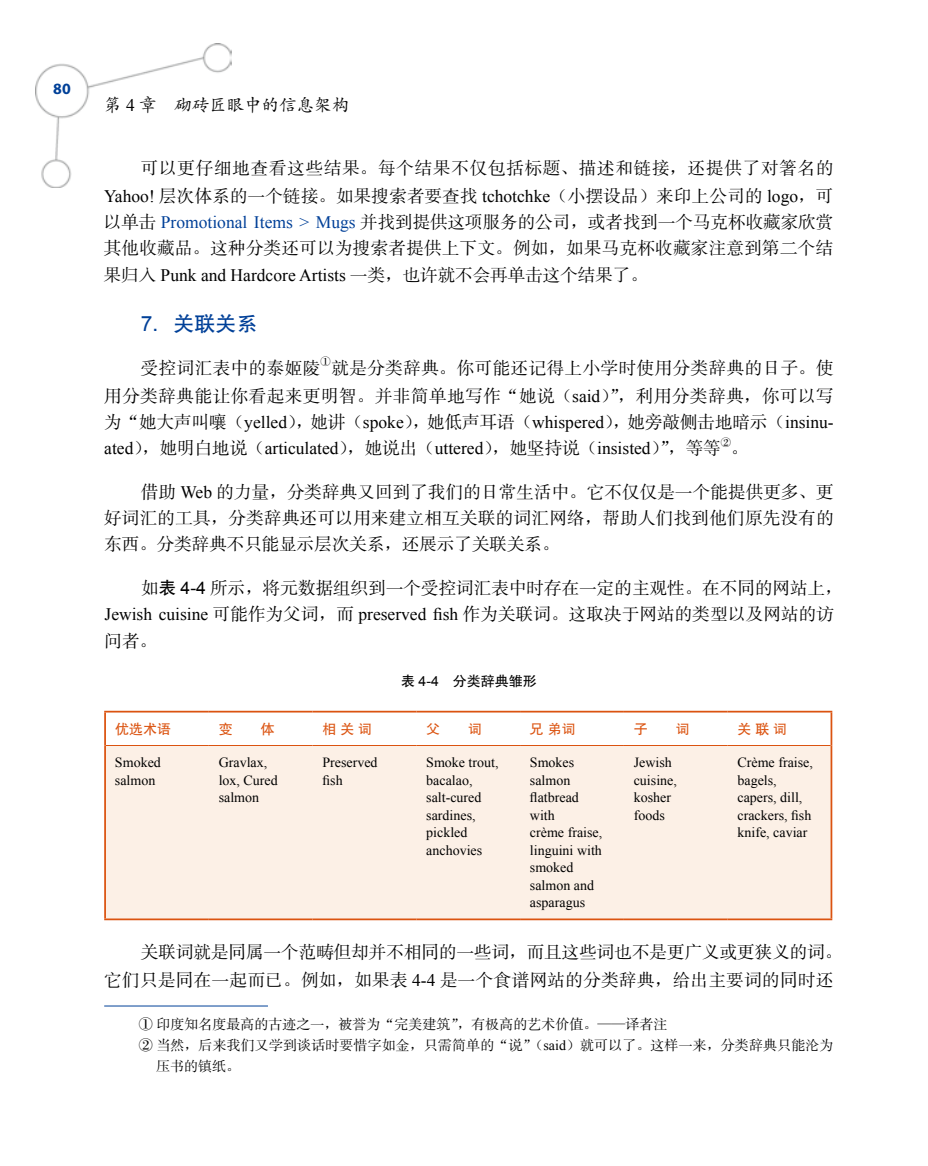
<style>
.page{position:relative;width:928px;height:1166px;background:#fff}
.page>*{position:absolute;margin:0;border:0;box-sizing:border-box;transform-origin:0 0}
.t1{font:21px "FZHTJW GB1 0";color:#004098}
.t2{font:17.5px/26.2px "FZSSJW GB1 0";letter-spacing:.02em;color:#000}
.t3{font:17.5px/26.2px "Times New Roman";color:#000}
.t4{font:17.5px/28px "FZSSJW GB1 0";letter-spacing:.045em;color:#000;text-align:right}
.t5{font:17.5px/28px "FZSSJW GB1 0";color:#000}
.t6{font:17.5px "FZKTJW GB1 0";color:#000}
.t7{font:17.5px "Sim Sun";color:#000}
.t8{font:700 15.75px "Myriad Pro";color:#004098}
.t9{font:14px/17.5px "Times New Roman";color:#000}
.t10{font:14px "FZSSJW GB1 0";letter-spacing:.005em;color:#000}
.t11{font:14px "FZHTJW GB1 0";letter-spacing:.28em;color:#db5310}
.t12{font:14px "FZHTJW GB1 0";color:#000}
.t13{font:10.15px "FZSSJW GB1 0";color:#000}
.s1{font-family:"Times New Roman"}
.s2{font-family:"Sim Sun"}
.s3{font-family:"Times New Roman";color:#004098}
.s4{font-family:"FZSSJW GB1 0"}
.s5{font-family:"Arial"}
.s6{font-family:"FZHTJW GB1 0"}
</style>
<div class="page">
<img style="left:35px;top:43px;width:197px;height:145px">
<hr style="left:927px;top:344px;width:1px;height:35px;background:#000">
<svg style="left:106px;top:712px;width:724px;height:1px"></svg>
<div style="left:106px;top:746px;width:724px;height:172px;background:#fcf0e6"></div>
<hr style="left:106px;top:745px;width:103px;height:1px;background:#db5310">
<hr style="left:209px;top:745px;width:103px;height:1px;background:#db5310">
<hr style="left:312px;top:745px;width:104px;height:1px;background:#db5310">
<hr style="left:416px;top:745px;width:104px;height:1px;background:#db5310">
<hr style="left:520px;top:745px;width:104px;height:1px;background:#db5310">
<hr style="left:624px;top:745px;width:103px;height:1px;background:#db5310">
<hr style="left:727px;top:745px;width:103px;height:1px;background:#db5310">
<hr style="left:104px;top:711px;width:105px;height:1px;background:#db5310">
<hr style="left:104px;top:712px;width:2px;height:33px;background:#db5310">
<hr style="left:209px;top:711px;width:103px;height:1px;background:#db5310">
<hr style="left:312px;top:711px;width:104px;height:1px;background:#db5310">
<hr style="left:416px;top:711px;width:104px;height:1px;background:#db5310">
<hr style="left:520px;top:711px;width:104px;height:1px;background:#db5310">
<hr style="left:624px;top:711px;width:103px;height:1px;background:#db5310">
<hr style="left:727px;top:711px;width:105px;height:1px;background:#db5310">
<hr style="left:830px;top:712px;width:2px;height:33px;background:#db5310">
<hr style="left:104px;top:745px;width:2px;height:173px;background:#db5310">
<hr style="left:830px;top:745px;width:2px;height:173px;background:#db5310">
<hr style="left:104px;top:918px;width:105px;height:2px;background:#db5310">
<hr style="left:209px;top:918px;width:103px;height:2px;background:#db5310">
<hr style="left:312px;top:918px;width:104px;height:2px;background:#db5310">
<hr style="left:416px;top:918px;width:104px;height:2px;background:#db5310">
<hr style="left:520px;top:918px;width:104px;height:2px;background:#db5310">
<hr style="left:624px;top:918px;width:103px;height:2px;background:#db5310">
<hr style="left:727px;top:918px;width:105px;height:2px;background:#db5310">
<hr style="left:104px;top:1005px;width:164px;height:1px;background:#004098">
<p class="t8" style="left:53px;top:78px;width:19px">80</p>
<p class="t6" style="left:104px;top:96px;width:246px">第 <span class="s1">4</span> 章 砌砖匠眼中的信息架构</p>
<p class="t4" style="left:104px;top:155px;width:731px">可以更仔细地查看这些结果<span class="s2">。</span>每个结果不仅包括标题<span class="s2">、</span>描述和链接<span class="s2">，</span>还提供了对箸名的<br><span class="s1">Yahoo!</span> 层次体系的一个链接<span class="s2">。</span>如果搜索者要查找 <span class="s1">tchotchke</span><span class="s2">（</span>小摆设品<span class="s2">）</span>来印上公司的 <span class="s1">logo</span><span class="s2">，</span>可</p>
<p class="t2" style="left:104px;top:210px;width:731px">以单击 <span class="s3">Promotional Items &gt; Mugs</span> 并找到提供这项服务的公司<span class="s2">，</span>或者找到一个马克杯收藏家欣赏其他收藏品<span class="s2">。</span>这种分类还可以为搜索者提供上下文<span class="s2">。</span>例如<span class="s2">，</span>如果马克杯收藏家注意到第二个结</p>
<p class="t3" style="left:104px;top:261px;width:545px"><span class="s4">果归入</span> Punk and Hardcore Artists <span class="s4">一类</span><span class="s2">，</span><span class="s4">也许就不会再单击这个结果了</span><span class="s2">。</span></p>
<p class="t1" style="left:141px;top:313px;width:118px"><span class="s5">7</span>．关联关系</p>
<p class="t2" style="left:141px;top:356px;width:181px">受控词汇表中的泰姬陵</p>
<p class="t13" style="left:321px;top:357px;width:12px">①</p>
<p class="t2" style="left:104px;top:355px;width:731px;line-height:28px;text-align:right">就是分类辞典<span class="s2">。</span>你可能还记得上小学时使用分类辞典的日子<span class="s2">。</span>使<br>用分类辞典能让你看起来更明智<span class="s2">。</span>并非简单地写作<span class="s2">“</span>她说<span class="s2">（</span><span class="s1">said</span><span class="s2">）”，</span>利用分类辞典<span class="s2">，</span>你可以写</p>
<p class="t3" style="left:104px;top:409px;width:731px"><span class="s4">为</span><span class="s2">“</span><span class="s4">她大声叫嚷</span><span class="s2">（</span>yelled<span class="s2">），</span><span class="s4">她讲</span><span class="s2">（</span>spoke<span class="s2">），</span><span class="s4">她低声耳语</span><span class="s2">（</span>whispered<span class="s2">），</span><span class="s4">她旁敲侧击地暗示</span><span class="s2">（</span>insinu&shy;ated<span class="s2">），</span><span class="s4">她明白地说</span><span class="s2">（</span>articulated<span class="s2">），</span><span class="s4">她说出</span><span class="s2">（</span>uttered<span class="s2">），</span><span class="s4">她坚持说</span><span class="s2">（</span>insisted<span class="s2">）”，</span><span class="s4">等等</span></p>
<p class="t13" style="left:720px;top:437px;width:12px">②</p>
<p class="t7" style="left:731px;top:439px;width:19px">。</p>
<p class="t2" style="left:104px;top:480px;width:731px;text-align:justify;text-indent:37px">借助 <span class="s1">Web</span> 的力量<span class="s2">，</span>分类辞典又回到了我们的日常生活中<span class="s2">。</span>它不仅仅是一个能提供更多<span class="s2">、</span>更好词汇的工具<span class="s2">，</span>分类辞典还可以用来建立相互关联的词汇网络<span class="s2">，</span>帮助人们找到他们原先没有的东西<span class="s2">。</span>分类辞典不只能显示层次关系<span class="s2">，</span>还展示了关联关系<span class="s2">。</span></p>
<p class="t2" style="left:105px;top:576px;width:739px;text-indent:37px">如<span class="s6">表</span> <span class="s5">4-4</span> 所示<span class="s2">，</span>将元数据组织到一个受控词汇表中时存在一定的主观性<span class="s2">。</span>在不同的网站上<span class="s2">，<br></span><span class="s1">Jewish cuisine</span> 可能作为父词<span class="s2">，</span>而 <span class="s1">preserved fish</span> 作为关联词<span class="s2">。</span>这取决于网站的类型以及网站的访问者<span class="s2">。</span></p>
<p class="t12" style="left:401px;top:674px;width:137px">表 <span class="s5">4-4</span> 分类辞典雏形</p>
<p class="t11" style="left:115px;top:721px;width:57px">优选术语</p>
<p class="t11" style="left:219px;top:721px;width:15px">变</p>
<p class="t11" style="left:261px;top:721px;width:15px">体</p>
<p class="t11" style="left:322px;top:721px;width:51px">相关词</p>
<p class="t11" style="left:426px;top:721px;width:15px">父</p>
<p class="t11" style="left:468px;top:721px;width:15px">词</p>
<p class="t11" style="left:530px;top:721px;width:47px">兄弟词</p>
<p class="t11" style="left:634px;top:721px;width:15px">子</p>
<p class="t11" style="left:676px;top:721px;width:15px">词</p>
<p class="t11" style="left:737px;top:721px;width:51px">关联词</p>
<p class="t9" style="left:115px;top:754px;width:47px">Smoked salmon</p>
<p class="t9" style="left:219px;top:754px;width:61px">Gravlax, lox, Cured salmon</p>
<p class="t9" style="left:322px;top:754px;width:57px">Preserved fish</p>
<p class="t9" style="left:426px;top:754px;width:74px">Smoke trout, bacalao, salt-cured sardines, pickled anchovies</p>
<p class="t9" style="left:530px;top:754px;width:74px">Smokes salmon flatbread with<br>crème fraise, linguini with smoked salmon and asparagus</p>
<p class="t9" style="left:634px;top:754px;width:45px">Jewish cuisine, kosher foods</p>
<p class="t9" style="left:737px;top:754px;width:77px">Crème fraise, bagels, capers, dill, crackers, fish knife, caviar</p>
<p class="t5" style="left:104px;top:938px;width:739px;text-indent:37px">关联词就是同属一个范畴但却并不相同的一些词<span class="s2">，</span>而且这些词也不是更广义或更狭义的词<span class="s2">。</span>它们只是同在一起而已<span class="s2">。</span>例如<span class="s2">，</span>如果表 <span class="s1">4-4</span> 是一个食谱网站的分类辞典<span class="s2">，</span>给出主要词的同时还</p>
<p class="t10" style="left:139px;top:1017px;width:530px">① 印度知名度最高的古迹之一<span class="s2">，</span>被誉为<span class="s2">“</span>完美建筑<span class="s2">”，</span>有极高的艺术价值<span class="s2">。——</span>译者注</p>
<p class="t10" style="left:139px;top:1038px;width:696px">② 当然<span class="s2">，</span>后来我们又学到谈话时要惜字如金<span class="s2">，</span>只需简单的<span class="s2">“</span>说<span class="s2">”（</span><span class="s1">said</span><span class="s2">）</span>就可以了<span class="s2">。</span>这样一来<span class="s2">，</span>分类辞典只能沦为</p>
<p class="t10" style="left:156px;top:1059px;width:85px">压书的镇纸<span class="s2">。</span></p>
</div>
